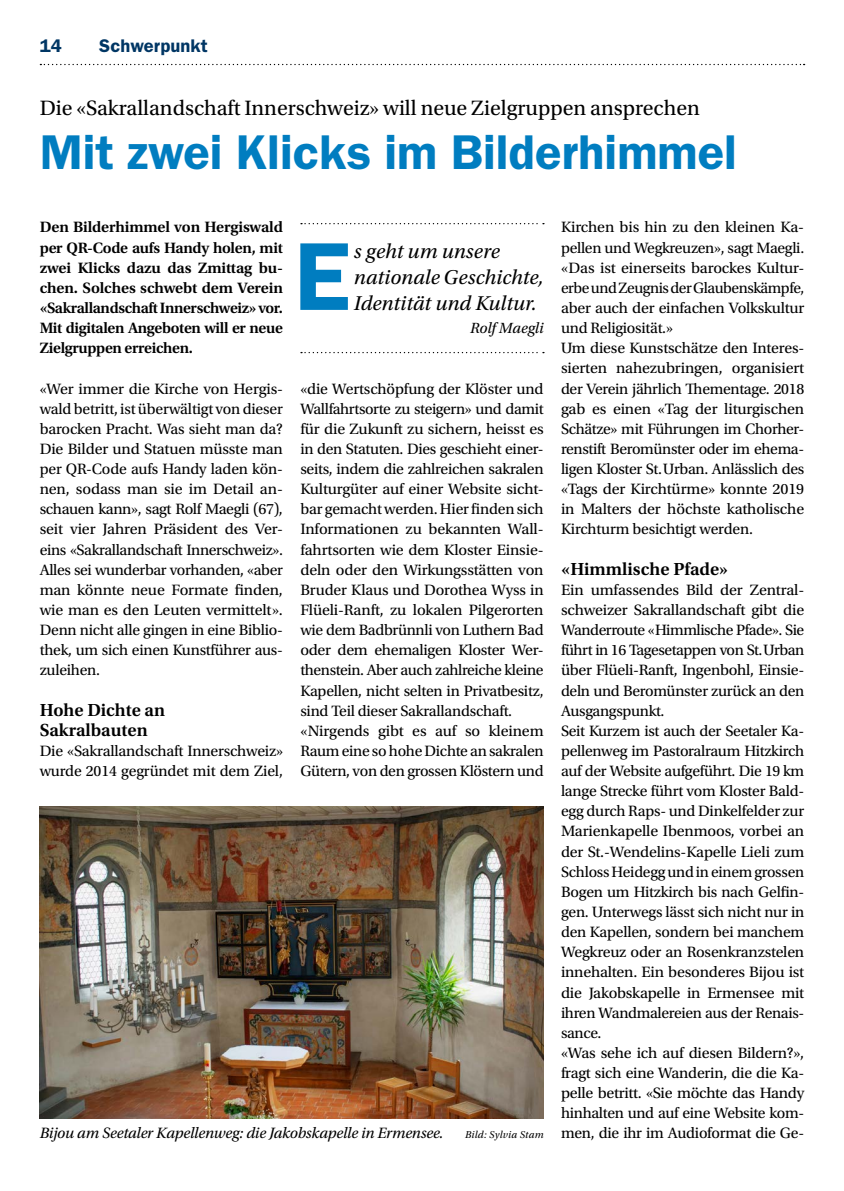
<style>
.page{position:relative;width:844px;height:1191px;background:#fff}
.page>*{position:absolute;margin:0;border:0;box-sizing:border-box;transform-origin:0 0}
.t1{font:600 96.95px "ITC Franklin Gothic Std";color:#007dc0}
.t2{font:600 49px "ITC Franklin Gothic Std";color:#007dc0}
.t3{font:21.88px "Utopia Std";color:#000}
.t4{font:italic 21px/26.1px "Utopia Std";letter-spacing:.005em;color:#000}
.t5{font:600 18.38px/20.1px "Utopia Std";color:#000}
.t6{font:600 18.38px "ITC Franklin Gothic Std";letter-spacing:.005em;color:#003664}
.t7{font:15.75px/20.1px "Utopia Std";letter-spacing:-.015em;color:#000}
.t8{font:600 15.75px/20.1px "Utopia Std";letter-spacing:-.02em;color:#000;text-align:justify}
.t9{font:italic 15.75px "Utopia Std";letter-spacing:-.01em;color:#000}
.t10{font:italic 15.58px "Utopia Std";letter-spacing:-.005em;color:#000}
.s1{font-style:italic;font-size:10.5px}
</style>
<div class="page">
<svg style="left:40px;top:64px;width:764px;height:1px"></svg>
<img style="left:40px;top:806px;width:503px;height:312px">
<svg style="left:301px;top:223px;width:243px;height:1px"></svg>
<svg style="left:301px;top:352px;width:243px;height:1px"></svg>
<p class="t6" style="left:40px;top:35px;width:24px">14</p>
<p class="t6" style="left:99px;top:35px;width:110px">Schwerpunkt</p>
<h3 class="t3" style="left:40px;top:96px;width:661px">Die «Sakrallandschaft Innerschweiz» will neue Zielgruppen ansprechen</h3>
<h2 class="t2" style="left:40px;top:123px;width:698px">Mit zwei Klicks im Bilderhimmel</h2>
<p class="t8" style="left:40px;top:217px;width:245px">Den Bilderhimmel von Hergiswald per QR-Code aufs Handy holen, mit zwei Klicks dazu das Zmittag bu&shy;chen. Solches schwebt dem Verein «Sakrallandschaft Innerschweiz» vor.<br>Mit digitalen Angeboten will er neue Zielgruppen erreichen.</p>
<p class="t7" style="left:40px;top:378px;width:245px;text-align:justify">«Wer immer die Kirche von Hergis&shy;wald betritt, ist überwältigt von dieser barocken Pracht. Was sieht man da?<br>Die Bilder und Statuen müsste man per QR-Code aufs Handy laden kön&shy;nen, sodass man sie im Detail an&shy;schauen kann», sagt Rolf Maegli (67), seit vier Jahren Präsident des Ver&shy;eins «Sakrallandschaft Innerschweiz».<br>Alles sei wunderbar vorhanden, «aber man könnte neue Formate finden, wie man es den Leuten vermittelt».<br>Denn nicht alle gingen in eine Biblio&shy;thek, um sich einen Kunstführer aus&shy;zuleihen.</p>
<p class="t5" style="left:40px;top:700px;width:127px">Hohe Dichte an<br>Sakralbauten</p>
<p class="t7" style="left:40px;top:741px;width:245px">Die «Sakrallandschaft Innerschweiz» wurde 2014 gegründet mit dem Ziel,</p>
<h1 class="t1" style="left:294px;top:219px;width:58px">E</h1>
<h3 class="t4" style="left:354px;top:238px;width:191px">s geht um unsere nationale Geschichte,<br>Identität und Kultur.</h3>
<p class="t10" style="left:470px;top:319px;width:75px">Rolf Maegli</p>
<p class="t7" style="left:300px;top:378px;width:245px">«die Wertschöpfung der Klöster und Wallfahrtsorte zu steigern» und damit für die Zukunft zu sichern, heisst es in den Statuten. Dies geschieht einer&shy;seits, indem die zahlreichen sakralen Kulturgüter auf einer Website sicht&shy;bar gemacht werden. Hier finden sich Informationen zu bekannten Wall&shy;fahrtsorten wie dem Kloster Einsie&shy;deln oder den Wirkungsstätten von Bruder Klaus und Dorothea Wyss in Flüeli-Ranft, zu lokalen Pilgerorten wie dem Badbrünnli von Luthern Bad oder dem ehemaligen Kloster Wer&shy;thenstein. Aber auch zahlreiche kleine Kapellen, nicht selten in Privatbesitz, sind Teil dieser Sakrallandschaft. «Nirgends gibt es auf so kleinem Raum eine so hohe Dichte an sakralen Gütern, von den grossen Klöstern und</p>
<p class="t7" style="left:561px;top:217px;width:245px">Kirchen bis hin zu den kleinen Ka&shy;pellen und Wegkreuzen», sagt Maegli. «Das ist einerseits barockes Kultur&shy;erbe und Zeugnis der Glaubenskämpfe, aber auch der einfachen Volkskultur und Religiosität.»<br>Um diese Kunstschätze den Interes&shy;sierten nahezubringen, organisiert der Verein jährlich Thementage. 2018 gab es einen «Tag der liturgischen Schätze» mit Führungen im Chorher&shy;renstift Beromünster oder im ehema&shy;ligen Kloster St. Urban. Anlässlich des «Tags der Kirchtürme» konnte 2019 in Malters der höchste katholische Kirchturm besichtigt werden.</p>
<p class="t5" style="left:561px;top:559px;width:169px">«Himmlische Pfade»</p>
<p class="t7" style="left:561px;top:580px;width:245px">Ein umfassendes Bild der Zentral&shy;schweizer Sakrallandschaft gibt die Wanderroute «Himmlische Pfade». Sie führt in 16 Tagesetappen von St. Urban über Flüeli-Ranft, Ingenbohl, Einsie&shy;deln und Beromünster zurück an den Ausgangspunkt.<br>Seit Kurzem ist auch der Seetaler Ka&shy;pellenweg im Pastoralraum Hitzkirch auf der Website aufgeführt. Die 19 km lange Strecke führt vom Kloster Bald&shy;egg durch Raps- und Dinkelfelder zur Marienkapelle Ibenmoos, vorbei an der St.-Wendelins-Kapelle Lieli zum Schloss Heidegg und in einem grossen Bogen um Hitzkirch bis nach Gelfin&shy;gen. Unterwegs lässt sich nicht nur in den Kapellen, sondern bei manchem Wegkreuz oder an Rosenkranzstelen innehalten. Ein besonderes Bijou ist die Jakobskapelle in Ermensee mit ihren Wandmalereien aus der Renais&shy;sance.<br>«Was sehe ich auf diesen Bildern?», fragt sich eine Wanderin, die die Ka&shy;pelle betritt. «Sie möchte das Handy hinhalten und auf eine Website kom-</p>
<p class="t9" style="left:40px;top:1124px;width:405px">Bijou am Seetaler Kapellenweg: die Jakobskapelle in Ermensee.</p>
<p class="t7" style="left:465px;top:1123px;width:340px"><span class="s1">Bild: Sylvia Stam</span> men, die ihr im Audioformat die Ge-</p>
</div>
